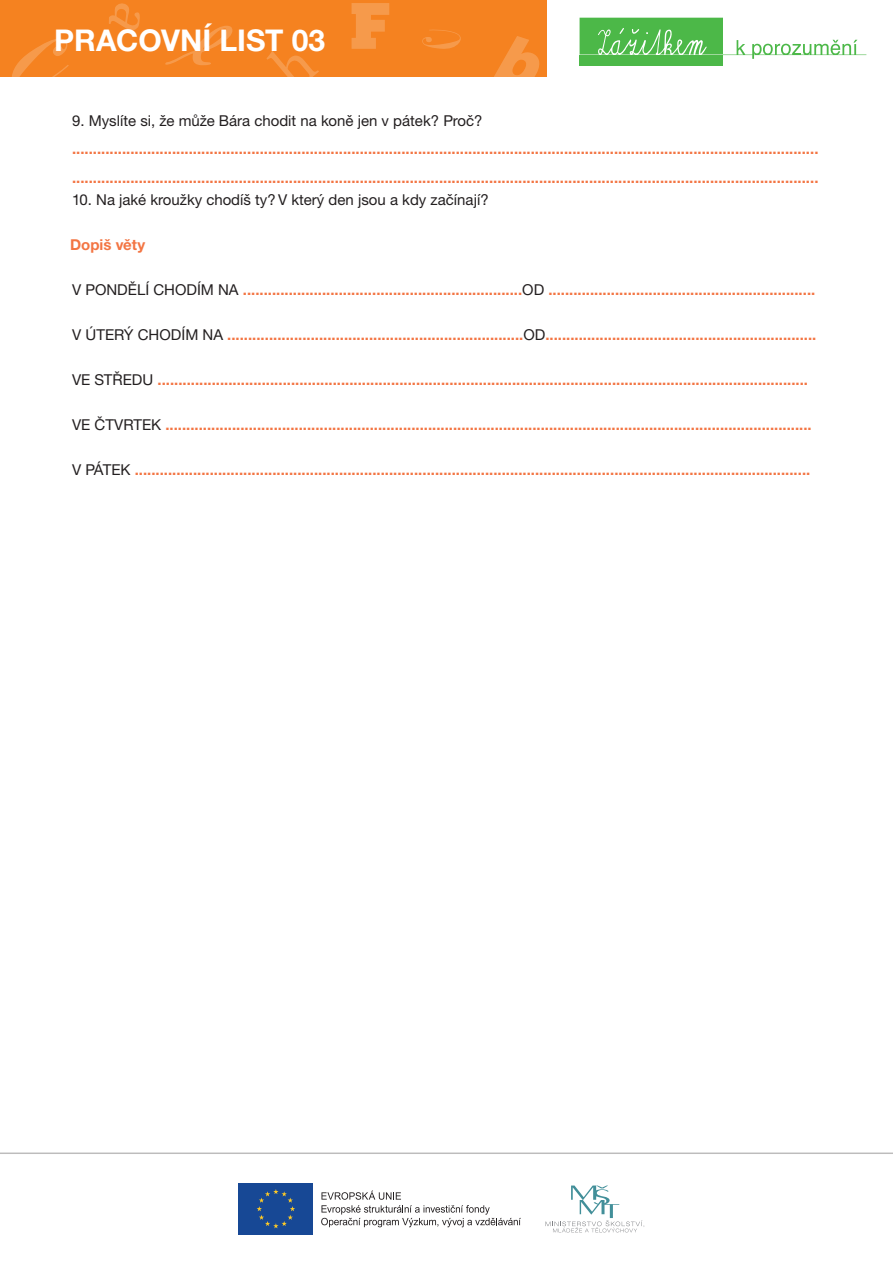
<style>
.page{position:relative;width:893px;height:1263px;background:#fff}
.page>*{position:absolute;margin:0;border:0;box-sizing:border-box;transform-origin:0 0}
.t1{font:700 30px "Helvetica Neue CE";color:#fff}
.t2{font:700 15px "Helvetica Neue CE";color:#f37543}
.t3{font:15px "Helvetica Neue CE";color:#231f20}
.s1{font-weight:400;color:#231f20}
</style>
<div class="page">
<div style="left:0;top:0;width:893px;height:77px;background:#f58220"></div>
<svg style="left:109px;top:3px;width:31px;height:28px"></svg>
<svg style="left:494px;top:36px;width:46px;height:41px"></svg>
<svg style="left:12px;top:38px;width:57px;height:39px"></svg>
<svg style="left:165px;top:26px;width:67px;height:39px"></svg>
<svg style="left:352px;top:3px;width:37px;height:46px"></svg>
<svg style="left:266px;top:51px;width:53px;height:26px"></svg>
<svg style="left:422px;top:29px;width:39px;height:20px"></svg>
<div style="left:547px;top:0;width:346px;height:88px;background:#fff"></div>
<svg style="left:580px;top:17px;width:287px;height:49px"></svg>
<hr style="left:0;top:1152px;width:893px;height:2px;background:#231f20">
<svg style="left:321px;top:1190px;width:200px;height:37px"></svg>
<div style="left:237px;top:1181px;width:78px;height:56px;background:linear-gradient(to right,#fff,#fff)"></div>
<div style="left:239px;top:1183px;width:74px;height:51px;background:#174895"></div>
<svg style="left:257px;top:1189px;width:38px;height:39px"></svg>
<svg style="left:545px;top:1185px;width:100px;height:47px"></svg>
<h1 class="t1" style="left:54px;top:22px;width:273px">PRACOVNÍ LIST 03</h1>
<p class="t3" style="left:72px;top:111px;width:412px">9. Myslíte si, že může Bára chodit na koně jen v pátek? Proč?</p>
<p class="t2" style="left:72px;top:139px;width:748px">...................................................................................................................................................................................</p>
<p class="t2" style="left:72px;top:168px;width:748px">...................................................................................................................................................................................</p>
<p class="t3" style="left:72px;top:191px;width:418px">10. Na jaké kroužky chodíš ty? V který den jsou a kdy začínají?</p>
<p class="t2" style="left:70px;top:235px;width:77px">Dopiš věty</p>
<p class="t2" style="left:72px;top:280px;width:745px"><span class="s1">V PONDĚLÍ CHODÍM NA</span> ...................................................................<span class="s1">OD</span> ................................................................</p>
<p class="t2" style="left:72px;top:325px;width:746px"><span class="s1">V ÚTERÝ CHODÍM NA</span> .......................................................................<span class="s1">OD</span>.................................................................</p>
<p class="t2" style="left:72px;top:370px;width:738px"><span class="s1">VE STŘEDU</span> ............................................................................................................................................................</p>
<p class="t2" style="left:72px;top:415px;width:741px"><span class="s1">VE ČTVRTEK</span> ...........................................................................................................................................................</p>
<p class="t2" style="left:72px;top:460px;width:740px"><span class="s1">V PÁTEK</span> ..................................................................................................................................................................</p>
</div>
